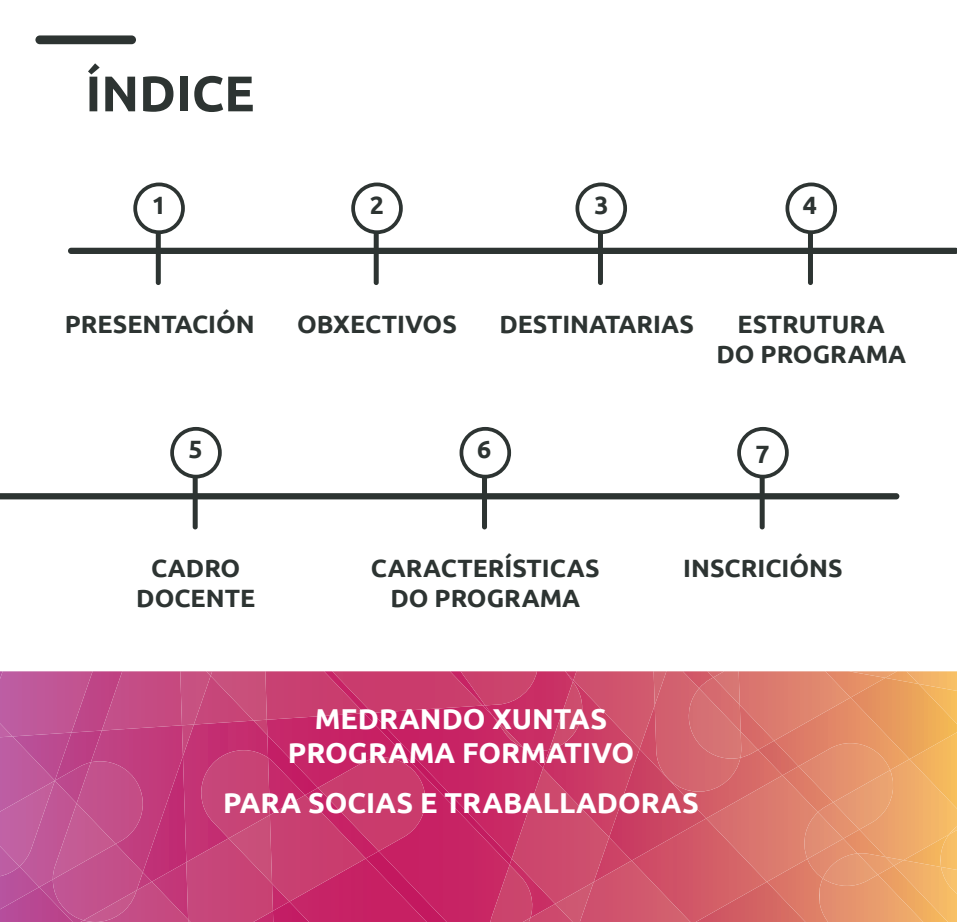
<style>
.page{position:relative;width:957px;height:922px;background:#fff}
.page>*{position:absolute;margin:0;border:0;box-sizing:border-box;transform-origin:0 0}
.t1{font:700 50px "Ubuntu";color:#2d3432}
.t2{font:700 28.75px/34.5px "Ubuntu";color:#fff;text-align:center}
.t3{font:700 25px/30px "Ubuntu";color:#2d3432;text-align:center}
</style>
<div class="page">
<svg style="left:0;top:671px;width:957px;height:250px;background:#ce5471"></svg>
<div style="left:35px;top:35px;width:101px;height:9px;background:#2d3432;border-radius:4px"></div>
<div style="left:68px;top:248px;width:889px;height:6px;background:#2d3432"></div>
<svg style="left:0;top:493px;width:899px;height:6px;background:#323937"></svg>
<svg style="left:737px;top:427px;width:52px;height:51px"></svg>
<div style="left:759px;top:476px;width:5px;height:53px;background:#2d3432;border-radius:2px"></div>
<svg style="left:459px;top:427px;width:52px;height:51px"></svg>
<div style="left:482px;top:476px;width:5px;height:53px;background:#2d3432;border-radius:2px"></div>
<svg style="left:170px;top:427px;width:52px;height:51px"></svg>
<div style="left:193px;top:476px;width:5px;height:53px;background:#2d3432;border-radius:2px"></div>
<svg style="left:785px;top:182px;width:52px;height:52px"></svg>
<div style="left:808px;top:231px;width:5px;height:54px;background:#2d3432;border-radius:2px"></div>
<svg style="left:575px;top:182px;width:52px;height:52px"></svg>
<div style="left:598px;top:231px;width:5px;height:54px;background:#2d3432;border-radius:2px"></div>
<svg style="left:351px;top:182px;width:52px;height:52px"></svg>
<div style="left:374px;top:231px;width:5px;height:54px;background:#2d3432;border-radius:2px"></div>
<svg style="left:133px;top:182px;width:52px;height:52px"></svg>
<div style="left:156px;top:231px;width:5px;height:54px;background:#2d3432;border-radius:2px"></div>
<h1 class="t1" style="left:85px;top:63px;width:170px">ÍNDICE</h1>
<p class="t3" style="left:152px;top:189px;width:16px">1</p>
<p class="t3" style="left:370px;top:189px;width:16px">2</p>
<p class="t3" style="left:594px;top:189px;width:16px">3</p>
<p class="t3" style="left:803px;top:189px;width:16px">4</p>
<p class="t3" style="left:65px;top:308px;width:191px">PRESENTACIÓN</p>
<p class="t3" style="left:297px;top:308px;width:161px">OBXECTIVOS</p>
<p class="t3" style="left:499px;top:308px;width:196px">DESTINATARIAS</p>
<p class="t3" style="left:716px;top:308px;width:191px">ESTRUTURA<br>DO PROGRAMA</p>
<p class="t3" style="left:189px;top:434px;width:16px">5</p>
<p class="t3" style="left:477px;top:434px;width:16px">6</p>
<p class="t3" style="left:755px;top:438px;width:16px">7</p>
<p class="t3" style="left:136px;top:553px;width:120px">CADRO<br>DOCENTE</p>
<p class="t3" style="left:371px;top:553px;width:230px">CARACTERÍSTICAS</p>
<p class="t3" style="left:683px;top:553px;width:161px">INSCRICIÓNS</p>
<p class="t3" style="left:390px;top:583px;width:191px">DO PROGRAMA</p>
<p class="t2" style="left:288px;top:700px;width:348px">MEDRANDO XUNTAS<br>PROGRAMA FORMATIVO</p>
<p class="t2" style="left:223px;top:784px;width:477px">PARA SOCIAS E TRABALLADORAS</p>
</div>
